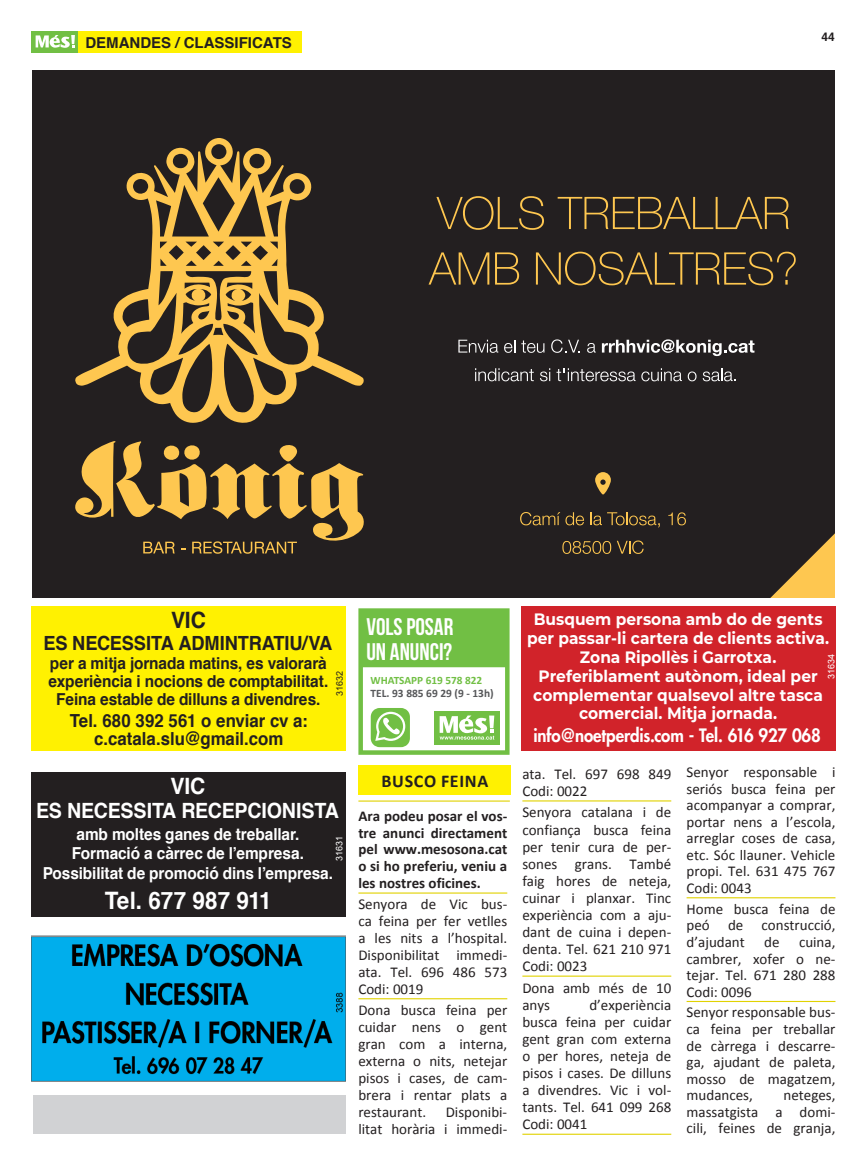
<style>
.page{position:relative;width:867px;height:1165px;background:#fff}
.page>*{position:absolute;margin:0;border:0;box-sizing:border-box;transform-origin:0 0}
.t1{font:24px/25px "Bebas Neue";color:#fff}
.t2{font:700 24px "Helvetica";color:#fff;scale:.94 1}
.t3{font:700 22.5px "Helvetica";color:#231f20;scale:.94 1}
.t4{font:700 22.5px "Helvetica";color:#fff;scale:.94 1}
.t5{font:700 21px "Helvetica";letter-spacing:-.015em;color:#fff;scale:.94 1}
.t6{font:700 19.5px "Helvetica";letter-spacing:-.005em;color:#231f20;scale:.94 1}
.t7{font:700 18px/18px "Helvetica";color:#231f20;text-align:center;scale:.94 1}
.t8{font:800 18px "Futura Std";letter-spacing:-.01em;color:#fff;scale:.94 1}
.t9{font:700 18px "Calibri";letter-spacing:.04em;color:#231f20}
.t10{font:700 16.5px/18.9px "Montserrat";color:#fff;text-align:center;scale:.94 1}
.t11{font:700 16.5px/18px "Helvetica";letter-spacing:-.005em;color:#231f20;text-align:center;scale:.94 1}
.t12{font:700 16.5px/19.5px "Helvetica";letter-spacing:-.005em;color:#fff;text-align:center;scale:.94 1}
.t13{font:15px/16.5px "Calibri";color:#231f20;text-align:justify}
.t14{font:700 15px/17px "Calibri";color:#231f20;text-align:justify}
.t15{font:700 15px "Helvetica";color:#231f20}
.t16{font:700 12px "Helvetica";color:#231f20}
.t17{font:700 11.4px "Calibri";color:#57585a}
.t18{font:700 11.25px "Calibri";color:#71bf44}
.t19{font:9.15px "Arial";color:#fff}
.t20{font:9.15px "Arial";color:#231f20}
</style>
<div class="page">
<div style="left:78px;top:31px;width:224px;height:22px;background:#fff101"></div>
<div style="left:32px;top:32px;width:46px;height:21px;background:#71bf44"></div>
<svg style="left:36px;top:35px;width:39px;height:13px"></svg>
<hr style="left:686px;top:897px;width:149px;height:1px;background:#e1d201">
<hr style="left:686px;top:1000px;width:149px;height:1px;background:#e1d201">
<div style="left:358px;top:608px;width:151px;height:146px;border:4px solid #71bf44"></div>
<div style="left:362px;top:612px;width:143px;height:54px;background:#71bf44"></div>
<div style="left:361px;top:611px;width:145px;height:56px;border:2px solid #71bf44"></div>
<svg style="left:371px;top:708px;width:39px;height:39px"></svg>
<div style="left:434px;top:710px;width:65px;height:34px;background:#71bf44"></div>
<svg style="left:439px;top:715px;width:55px;height:24px"></svg>
<hr style="left:358px;top:892px;width:149px;height:1px;background:#e1d201">
<hr style="left:358px;top:998px;width:149px;height:1px;background:#e1d201">
<hr style="left:358px;top:800px;width:152px;height:1px;background:#e1d201">
<div style="left:358px;top:765px;width:152px;height:29px;background:#fff101"></div>
<div style="left:31px;top:606px;width:315px;height:145px;background:#fff101"></div>
<div style="left:521px;top:606px;width:315px;height:145px;background:#d1232a"></div>
<div style="left:33px;top:1095px;width:312px;height:38px;background:#d1d2d4"></div>
<div style="left:33px;top:70px;width:802px;height:527px;background:#231f20"></div>
<svg style="left:75px;top:138px;width:289px;height:285px"></svg>
<svg style="left:771px;top:533px;width:64px;height:64px"></svg>
<svg style="left:75px;top:441px;width:289px;height:112px"></svg>
<svg style="left:458px;top:339px;width:40px;height:14px"></svg>
<svg style="left:504px;top:340px;width:11px;height:13px"></svg>
<svg style="left:521px;top:340px;width:23px;height:13px"></svg>
<svg style="left:551px;top:339px;width:29px;height:14px"></svg>
<svg style="left:587px;top:343px;width:9px;height:10px"></svg>
<svg style="left:602px;top:339px;width:152px;height:17px"></svg>
<svg style="left:475px;top:368px;width:59px;height:13px"></svg>
<svg style="left:540px;top:368px;width:10px;height:13px"></svg>
<svg style="left:556px;top:368px;width:79px;height:13px"></svg>
<svg style="left:641px;top:368px;width:55px;height:13px"></svg>
<svg style="left:702px;top:368px;width:34px;height:13px"></svg>
<svg style="left:520px;top:512px;width:64px;height:13px"></svg>
<svg style="left:590px;top:512px;width:70px;height:15px"></svg>
<svg style="left:668px;top:512px;width:18px;height:13px"></svg>
<svg style="left:562px;top:540px;width:81px;height:14px"></svg>
<svg style="left:436px;top:196px;width:108px;height:34px"></svg>
<svg style="left:557px;top:197px;width:232px;height:32px"></svg>
<svg style="left:428px;top:252px;width:61px;height:32px"></svg>
<svg style="left:495px;top:252px;width:24px;height:32px"></svg>
<svg style="left:536px;top:252px;width:259px;height:33px"></svg>
<svg style="left:595px;top:472px;width:16px;height:22px"></svg>
<div style="left:31px;top:772px;width:314px;height:144px;background:#231f20"></div>
<img style="left:31px;top:935px;width:315px;height:146px">
<hr style="left:522px;top:800px;width:149px;height:1px;background:#e1d201">
<hr style="left:522px;top:975px;width:149px;height:1px;background:#e1d201">
<hr style="left:522px;top:1133px;width:149px;height:1px;background:#e1d201">
<p class="t15" style="left:85px;top:31px;width:208px">DEMANDES / CLASSIFICATS</p>
<p class="t16" style="left:821px;top:27px;width:15px">44</p>
<h2 class="t3" style="left:171px;top:602px;width:39px">VIC</h2>
<h3 class="t6" style="left:44px;top:627px;width:309px">ES NECESSITA ADMINTRATIU/VA</h3>
<p class="t11" style="left:48px;top:654px;width:299px">per a mitja jornada matins, es valorarà experiència i nocions de comptabilitat.<br>Feina estable de dilluns a divendres.</p>
<p class="t19" style="left:825px;top:678px;width:27px;rotate:-90deg">31634</p>
<p class="t10" style="left:527px;top:609px;width:323px">Busquem persona amb do de gents per passar-li cartera de clients activa.<br>Zona Ripollès i Garrotxa.<br>Preferiblament autònom, ideal per complementar qualsevol altre tasca comercial. Mitja jornada.</p>
<p class="t8" style="left:533px;top:724px;width:307px">info@noetperdis.com - Tel. 616 927 068</p>
<h1 class="t1" style="left:366px;top:613px;width:88px">VOLS POSAR<br>UN ANUNCI?</h1>
<p class="t20" style="left:334px;top:695px;width:27px;rotate:-90deg">31632</p>
<p class="t18" style="left:370px;top:672px;width:113px">WHATSAPP 619 578 822</p>
<p class="t17" style="left:370px;top:686px;width:125px">TEL. 93 885 69 29 (9 - 13h)</p>
<p class="t7" style="left:70px;top:712px;width:255px">Tel. 680 392 561 o enviar cv a: c.catala.slu@gmail.com</p>
<h2 class="t4" style="left:171px;top:767px;width:39px">VIC</h2>
<h3 class="t5" style="left:36px;top:794px;width:323px">ES NECESSITA RECEPCIONISTA</h3>
<p class="t12" style="left:43px;top:824px;width:310px">amb moltes ganes de treballar.<br>Formació a càrrec de l’empresa.<br>Possibilitat de promoció dins l’empresa.</p>
<p class="t19" style="left:333px;top:861px;width:27px;rotate:-90deg">31631</p>
<h1 class="t2" style="left:105px;top:880px;width:179px">Tel. 677 987 911</h1>
<p class="t9" style="left:381px;top:769px;width:108px">BUSCO FEINA</p>
<p class="t14" style="left:358px;top:807px;width:150px">Ara podeu posar el vos&shy;tre anunci directament pel www.mesosona.cat o si ho preferiu, veniu a les nostres oficines.</p>
<p class="t13" style="left:358px;top:895px;width:150px;line-height:17px">Senyora de Vic bus&shy;ca feina per fer vetlles a les nits a l’hospital.<br>Disponibilitat immedi&shy;ata. Tel. 696 486 573<br>Codi: 0019</p>
<p class="t13" style="left:358px;top:1001px;width:150px;line-height:17px">Dona busca feina per cuidar nens o gent gran com a interna, externa o nits, netejar pisos i cases, de cam&shy;brera i rentar plats a restaurant.</p>
<p class="t13" style="left:358px;top:1103px;width:150px;line-height:17px;text-align:right">Disponibi-<br>litat horària i immedi-</p>
<p class="t13" style="left:522px;top:765px;width:150px;line-height:17.1px">ata. Tel. 697 698 849<br>Codi: 0022</p>
<p class="t13" style="left:522px;top:803px;width:150px;line-height:17.1px">Senyora catalana i de confiança busca feina per tenir cura de per&shy;sones grans. També faig hores de neteja, cuinar i planxar. Tinc experiència com a aju&shy;dant de cuina i depen&shy;denta. Tel. 621 210 971<br>Codi: 0023</p>
<p class="t13" style="left:522px;top:979px;width:150px;line-height:17.1px">Dona amb més de 10 anys</p>
<p class="t13" style="left:522px;top:996px;width:150px;line-height:17.1px;text-indent:67px">d’experiència busca feina per cuidar gent gran com externa o per hores, neteja de pisos i cases. De dilluns a divendres. Vic i vol&shy;tants. Tel. 641 099 268<br>Codi: 0041</p>
<p class="t13" style="left:686px;top:763px;width:150px">Senyor responsable i seriós busca feina per acompanyar a comprar, portar nens a l’escola, arreglar coses de casa, etc. Sóc llauner. Vehicle propi. Tel. 631 475 767<br>Codi: 0043</p>
<p class="t13" style="left:686px;top:900px;width:150px">Home busca feina de peó de construcció, d’ajudant</p>
<p class="t13" style="left:764px;top:933px;width:17px">de</p>
<p class="t13" style="left:686px;top:933px;width:150px;text-indent:112px">cuina, cambrer, xofer o ne&shy;tejar. Tel. 671 280 288<br>Codi: 0096</p>
<p class="t13" style="left:686px;top:1004px;width:150px">Senyor responsable bus&shy;ca feina per treballar de càrrega i descarre&shy;ga, ajudant de paleta, mosso de magatzem, mudances,</p>
<p class="t13" style="left:686px;top:1086px;width:150px;text-indent:97px">neteges, massatgista a domi&shy;cili, feines de granja,</p>
</div>
